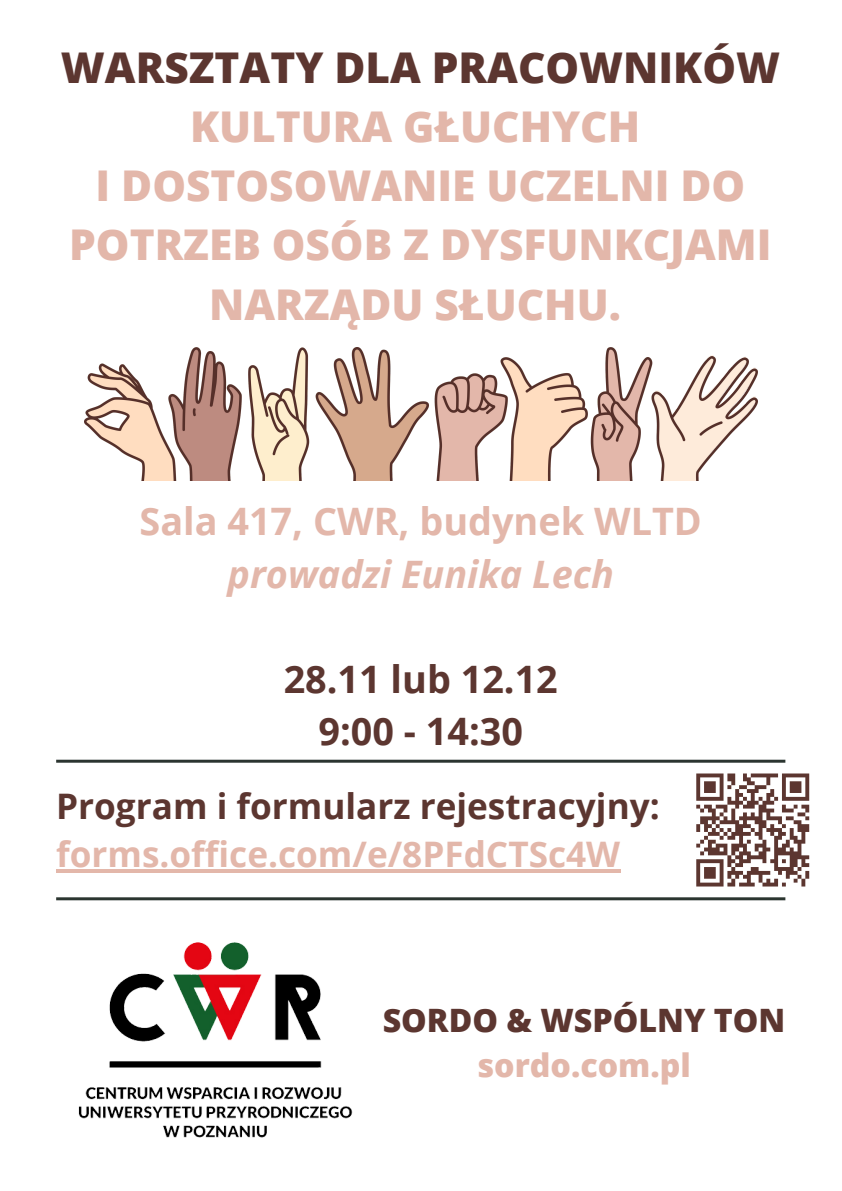
<style>
.page{position:relative;width:842px;height:1191px;background:#fff}
.page>*{position:absolute;margin:0;border:0;box-sizing:border-box;transform-origin:0 0}
.t1{font:800 42.4px/59.2px "Open Sans";color:#e3b7aa;text-align:center}
.t2{font:800 42.4px "Open Sans";color:#5c3630}
.t3{font:700 37.8px "Open Sans";color:#e3b7aa}
.t4{font:700 37.8px "Open Sans";color:#5c3630}
.t5{font:italic 700 37.8px "Open Sans";color:#e3b7aa}
.t6{font:700 35.2px "Open Sans";color:#5c3630}
.t7{font:700 35.2px "Open Sans";color:#e3b7aa}
.t8{font:800 32.2px "Open Sans";color:#5c3630}
.t9{font:800 32.2px "Open Sans";color:#e3b7aa}
</style>
<div class="page">
<img style="left:78px;top:942px;width:275px;height:196px">
<hr style="left:56px;top:897px;width:729px;height:3px;background:#2b3530">
<hr style="left:56px;top:759px;width:729px;height:3px;background:#2b3530">
<hr style="left:56px;top:869px;width:564px;height:3px;background:#e3b7aa">
<img style="left:84px;top:347px;width:673px;height:133px">
<svg style="left:696px;top:773px;width:114px;height:114px"></svg>
<p class="t2" style="left:61px;top:37px;width:721px">WARSZTATY DLA PRACOWNIKÓW</p>
<p class="t1" style="left:190px;top:96px;width:452px">KULTURA GŁUCHYCH</p>
<p class="t1" style="left:69px;top:155px;width:704px">I DOSTOSOWANIE UCZELNI DO<br>POTRZEB OSÓB Z DYSFUNKCJAMI<br>NARZĄDU SŁUCHU.</p>
<p class="t3" style="left:140px;top:495px;width:564px">Sala 417, CWR, budynek WLTD</p>
<p class="t5" style="left:228px;top:547px;width:388px">prowadzi Eunika Lech</p>
<p class="t4" style="left:284px;top:652px;width:276px">28.11 lub 12.12</p>
<p class="t4" style="left:319px;top:704px;width:206px">9:00 - 14:30</p>
<p class="t6" style="left:56px;top:781px;width:605px">Program i formularz rejestracyjny:</p>
<p class="t7" style="left:56px;top:829px;width:565px">forms.office.com/e/8PFdCTSc4W</p>
<p class="t8" style="left:383px;top:996px;width:404px">SORDO &amp; WSPÓLNY TON</p>
<p class="t9" style="left:477px;top:1041px;width:215px">sordo.com.pl</p>
</div>
